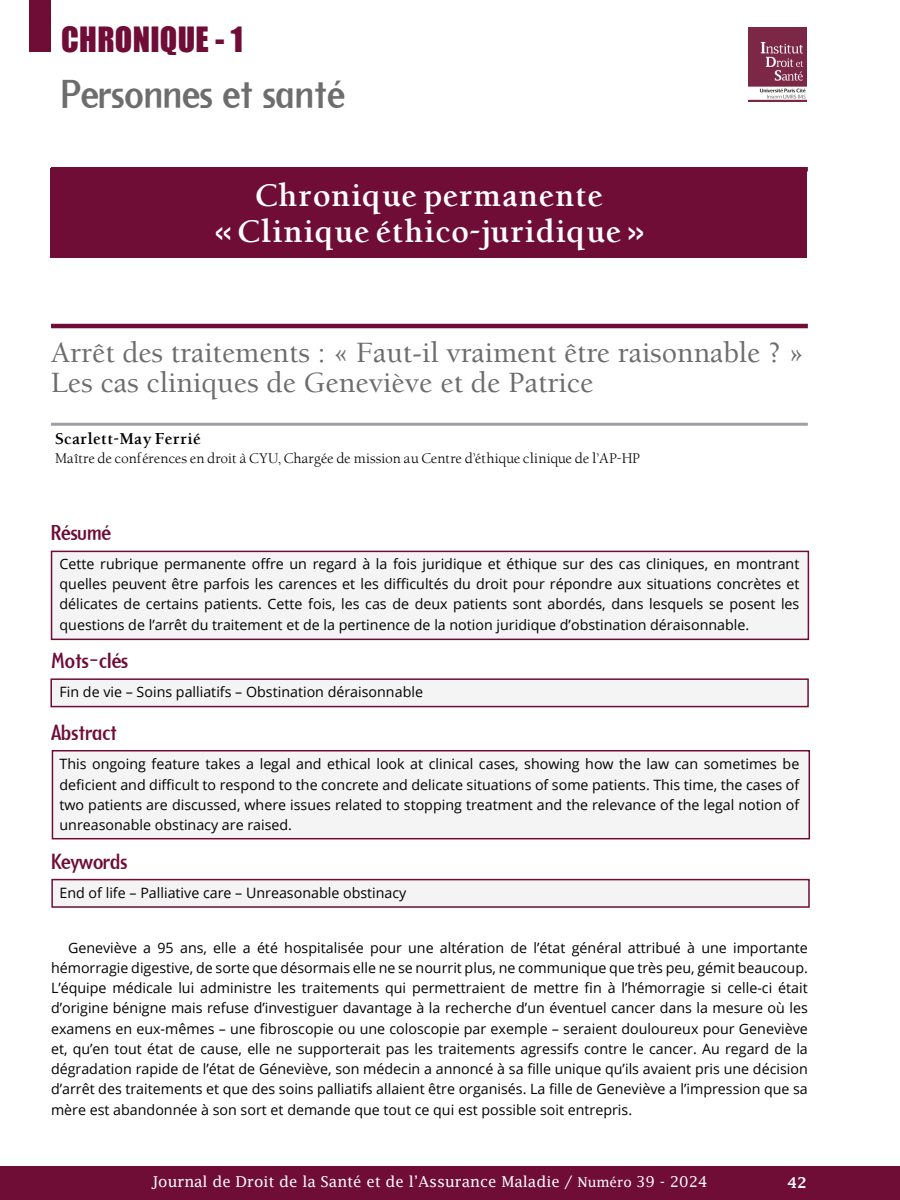
<style>
.page{position:relative;width:900px;height:1200px;background:#fff}
.page>*{position:absolute;margin:0;border:0;box-sizing:border-box;transform-origin:0 0}
.t1{font:45px "Berkeley";color:#6d6d6d}
.t2{font:31.95px "Impact";letter-spacing:.01em;color:#6f0d37}
.t3{font:500 30px/30px "Berkeley";color:#6d6d6d}
.t4{font:700 30px/36px "Berkeley Oldstyle";color:#fff;text-align:center}
.t5{font:24px "Berkeley";color:#6f0d37}
.t6{font:15px "Lucida Fax";color:#fff}
.t7{font:700 15px "Berkeley Oldstyle";color:#000}
.t8{font:600 15px "Lucida Fax";color:#fff}
.t9{font:14.25px/20.2px "Open Sans";color:#000;text-align:justify}
.t10{font:13.5px "Berkeley Oldstyle";color:#000}
.t11{font:13.5px "Lucida Fax";color:#fff}
</style>
<div class="page">
<div style="left:50px;top:678px;width:759px;height:29px;background:#f4f4f4;border:2px solid #6f0d37"></div>
<div style="left:51px;top:551px;width:758px;height:89px;background:#f4f4f4;border:2px solid #6f0d37"></div>
<div style="left:51px;top:879px;width:759px;height:29px;background:#f4f4f4;border:2px solid #6f0d37"></div>
<div style="left:52px;top:750px;width:758px;height:89px;background:#f4f4f4;border:2px solid #6f0d37"></div>
<div style="left:51px;top:168px;width:756px;height:90px;background:#6f0d37"></div>
<div style="left:0;top:1167px;width:900px;height:33px;background:#6f0d37"></div>
<div style="left:30px;top:0;width:21px;height:51px;background:#6f0d37"></div>
<img style="left:749px;top:27px;width:58px;height:75px">
<hr style="left:51px;top:167px;width:757px;height:4px;background:#6f0d37">
<hr style="left:51px;top:324px;width:757px;height:4px;background:#6f0d37">
<hr style="left:51px;top:423px;width:757px;height:3px;background:#9e9ea6">
<h2 class="t2" style="left:61px;top:14px;width:183px">CHRONIQUE - 1</h2>
<h1 class="t1" style="left:62px;top:73px;width:285px">Personnes et santé</h1>
<h3 class="t4" style="left:214px;top:177px;width:432px">Chronique permanente<br>« Clinique éthico-juridique »</h3>
<h3 class="t3" style="left:51px;top:338px;width:755px">Arrêt des traitements : « Faut-il vraiment être raisonnable ? »<br>Les cas cliniques de Geneviève et de Patrice</h3>
<p class="t7" style="left:55px;top:430px;width:147px">Scarlett-May Ferrié</p>
<p class="t10" style="left:55px;top:451px;width:586px">Maître de conférences en droit à CYU, Chargée de mission au Centre d’éthique clinique de l’AP-HP</p>
<h3 class="t5" style="left:51px;top:521px;width:62px">Résumé</h3>
<p class="t9" style="left:60px;top:553px;width:741px">Cette rubrique permanente offre un regard à la fois juridique et éthique sur des cas cliniques, en montrant quelles peuvent être parfois les carences et les difficultés du droit pour répondre aux situations concrètes et délicates de certains patients. Cette fois, les cas de deux patients sont abordés, dans lesquels se posent les questions de l’arrêt du traitement et de la pertinence de la notion juridique d’obstination déraisonnable.</p>
<h3 class="t5" style="left:51px;top:649px;width:79px">Mots-clés</h3>
<p class="t9" style="left:60px;top:682px;width:365px">Fin de vie – Soins palliatifs – Obstination déraisonnable</p>
<h3 class="t5" style="left:51px;top:721px;width:68px">Abstract</h3>
<p class="t9" style="left:60px;top:754px;width:741px">This ongoing feature takes a legal and ethical look at clinical cases, showing how the law can sometimes be deficient and difficult to respond to the concrete and delicate situations of some patients. This time, the cases of two patients are discussed, where issues related to stopping treatment and the relevance of the legal notion of unreasonable obstinacy are raised.</p>
<h3 class="t5" style="left:51px;top:850px;width:78px">Keywords</h3>
<p class="t9" style="left:60px;top:882px;width:348px">End of life – Palliative care – Unreasonable obstinacy</p>
<p class="t9" style="left:51px;top:937px;width:758px;text-indent:17px">Geneviève a 95 ans, elle a été hospitalisée pour une altération de l’état général attribué à une importante hémorragie digestive, de sorte que désormais elle ne se nourrit plus, ne communique que très peu, gémit beaucoup.<br>L’équipe médicale lui administre les traitements qui permettraient de mettre fin à l’hémorragie si celle-ci était d’origine bénigne mais refuse d’investiguer davantage à la recherche d’un éventuel cancer dans la mesure où les examens en eux-mêmes – une fibroscopie ou une coloscopie par exemple – seraient douloureux pour Geneviève et, qu’en tout état de cause, elle ne supporterait pas les traitements agressifs contre le cancer. Au regard de la dégradation rapide de l’état de Géneviève, son médecin a annoncé à sa fille unique qu’ils avaient pris une décision d’arrêt des traitements et que des soins palliatifs allaient être organisés. La fille de Geneviève a l’impression que sa mère est abandonnée à son sort et demande que tout ce qui est possible soit entrepris.</p>
<p class="t6" style="left:152px;top:1173px;width:422px">Journal de Droit de la S nté et de l’Assurance Maladie /</p>
<p class="t6" style="left:172px;top:1173px;width:422px">Journal de Droit de la Santé et de l’Assurance Maladie /</p>
<p class="t6" style="left:636px;top:1173px;width:93px">39 - 20 424</p>
<p class="t6" style="left:656px;top:1173px;width:11px">3</p>
<p class="t6" style="left:656px;top:1173px;width:73px">19 - 2018</p>
<p class="t8" style="left:787px;top:1174px;width:21px">42</p>
<p class="t11" style="left:577px;top:1175px;width:56px">Numéro</p>
<p class="t11" style="left:597px;top:1175px;width:56px">Numéro</p>
</div>
